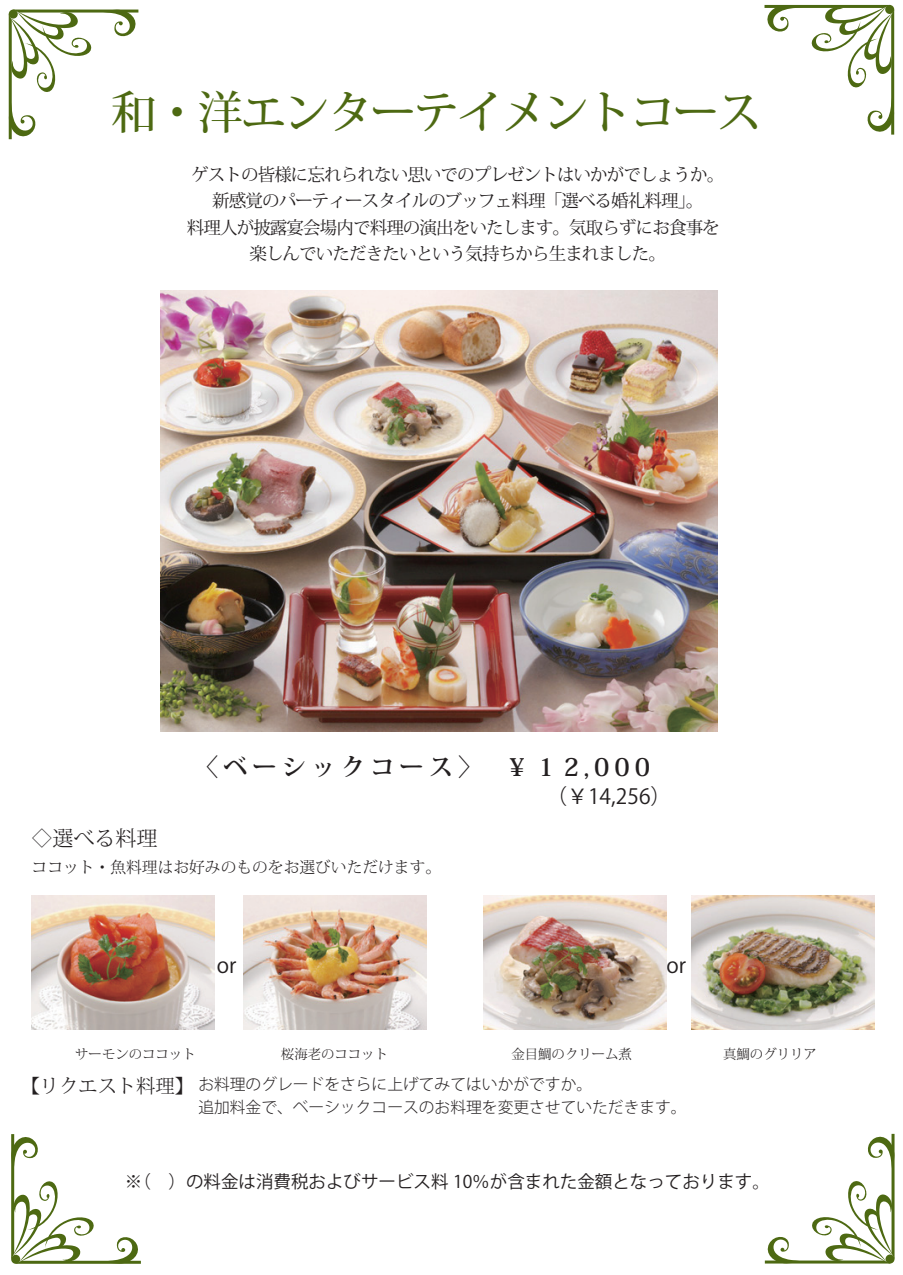
<style>
.page{position:relative;width:903px;height:1275px;background:#fff}
.page>*{position:absolute;margin:0;border:0;box-sizing:border-box;transform-origin:0 0}
.t1{font:500 45.5px "Koz Min Pro";letter-spacing:-.05em;color:#4d6912}
.t2{font:700 24.5px "Koz Min Pro";letter-spacing:.2em;color:#231f20}
.t3{font:21px "Koz Go Pro";color:#231f20}
.t4{font:300 21px "Koz Min Pro";color:#231f20}
.t5{font:17.5px/26.2px "Koz Min Pro";letter-spacing:-.05em;color:#231f20;text-align:center}
.t6{font:17.5px "Koz Go Pro";color:#231f20}
.t7{font:300 15.75px/22.8px "Koz Go Pro";color:#231f20}
.t8{font:300 15.75px "Koz Min Pro";color:#231f20}
.t9{font:300 13.47px "Koz Min Pro";color:#231f20}
.s1{font-family:"Koz Min Pro";font-size:19.25px}
</style>
<div class="page">
<svg style="left:11px;top:1134px;width:130px;height:130px"></svg>
<svg style="left:764px;top:1133px;width:131px;height:131px"></svg>
<svg style="left:8px;top:9px;width:131px;height:131px"></svg>
<svg style="left:764px;top:4px;width:131px;height:131px"></svg>
<img style="left:32px;top:896px;width:183px;height:133px">
<img style="left:483px;top:896px;width:183px;height:133px">
<img style="left:691px;top:896px;width:184px;height:133px">
<img style="left:243px;top:896px;width:184px;height:133px">
<img style="left:160px;top:291px;width:558px;height:441px">
<h1 class="t1" style="left:111px;top:80px;width:652px">和・洋エンターテイメントコース</h1>
<p class="t5" style="left:187px;top:161px;width:539px">ゲストの皆様に忘れられない思いでのプレゼントはいかがでしょうか。新感覚のパーティースタイルのブッフェ料理「選べる婚礼料理」。<br>料理人が披露宴会場内で料理の演出をいたします。気取らずにお食事を楽しんでいただきたいという気持ちから生まれました。</p>
<h2 class="t2" style="left:194px;top:749px;width:458px">〈ベーシックコース〉 ￥１2,000</h2>
<p class="t3" style="left:546px;top:783px;width:127px">（￥14,256）</p>
<p class="t4" style="left:32px;top:823px;width:128px">◇選べる料理</p>
<p class="t8" style="left:32px;top:856px;width:411px">ココット・魚料理はお好みのものをお選びいただけます。</p>
<p class="t3" style="left:217px;top:952px;width:21px">or</p>
<p class="t3" style="left:666px;top:952px;width:21px">or</p>
<p class="t9" style="left:75px;top:1044px;width:122px">サーモンのココット</p>
<p class="t9" style="left:281px;top:1044px;width:109px">桜海老のココット</p>
<p class="t9" style="left:511px;top:1044px;width:122px">金目鯛のクリーム煮</p>
<p class="t9" style="left:723px;top:1044px;width:95px">真鯛のグリリア</p>
<p class="t7" style="left:198px;top:1073px;width:490px;text-indent:-178px"><span class="s1">【リクエスト料理】</span>お料理のグレードをさらに上げてみてはいかがですか。<br>追加料金で、ベーシックコースのお料理を変更させていただきます。</p>
<p class="t6" style="left:125px;top:1170px;width:646px">※（　）の料金は消費税およびサービス料 10％が含まれた金額となっております。</p>
</div>
